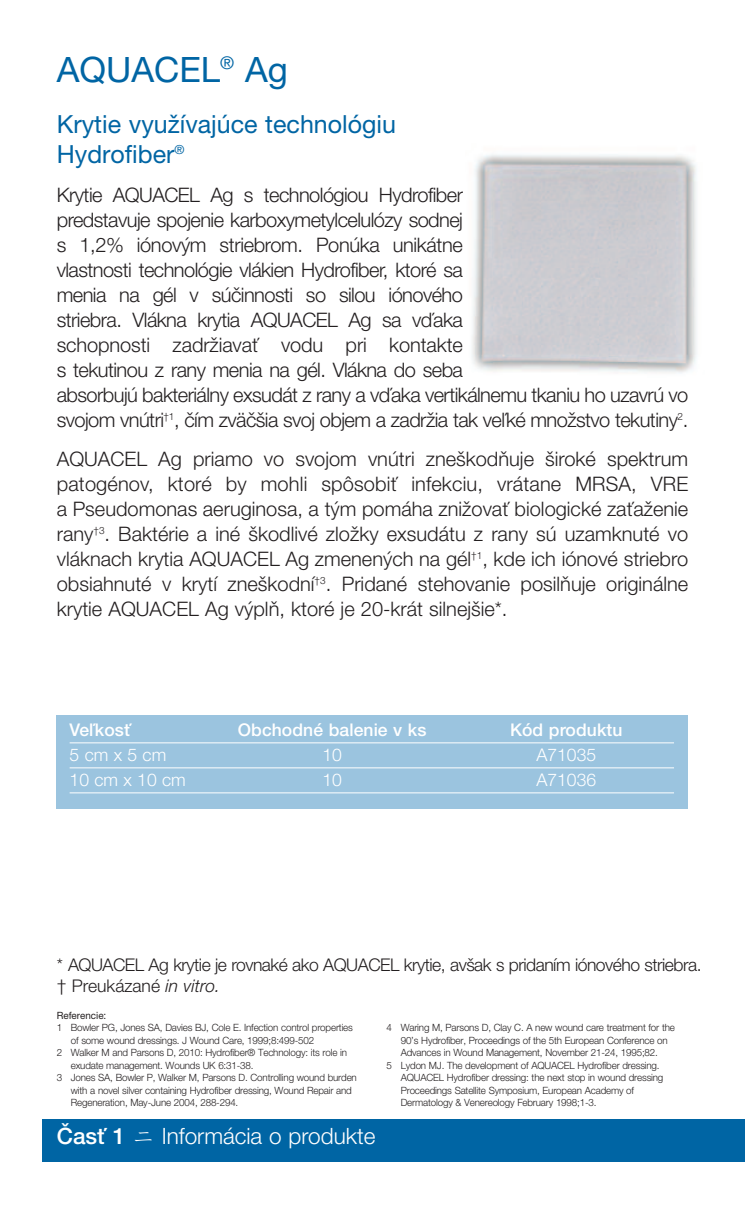
<style>
.page{position:relative;width:745px;height:1205px;background:#fff}
.page>*{position:absolute;margin:0;border:0;box-sizing:border-box;transform-origin:0 0}
.t1{font:35px "Helvetica Neue LT Pro";color:#0065a4}
.t2{font:25px/30px "Helvetica Neue LT Pro";color:#0065a4}
.t3{font:300 22.5px "Helvetica Neue LT Pro";color:#fff}
.t4{font:500 22.5px "Helvetica Neue LT Pro";color:#fff}
.t5{font:300 20px/25px "Helvetica Neue LT Pro";letter-spacing:-.03em;color:#231f20}
.t6{font:300 17.5px/21px "Helvetica Neue LT Pro";letter-spacing:-.03em;color:#231f20}
.t7{font:500 17.5px "Helvetica Neue LT Pro";letter-spacing:.005em;color:#fff}
.t8{font:300 17.5px "Helvetica Neue LT Pro";color:#fff}
.t9{font:300 17.5px "Helvetica Neue LT Pro";letter-spacing:.305em;color:#fff}
.t10{font:300 10px "Helvetica Neue LT Pro";letter-spacing:-.015em;color:#231f20}
.t11{font:10px "Helvetica Neue LT Pro";color:#231f20}
.s1{font-style:italic}
</style>
<div class="page">
<div style="left:42px;top:1119px;width:702px;height:42px;background:#0065a4"></div>
<img style="left:472px;top:154px;width:225px;height:219px">
<div style="left:57px;top:715px;width:630px;height:93px;background:#9bc4df"></div>
<hr style="left:70px;top:742px;width:603px;height:1px;background:#fff">
<hr style="left:70px;top:767px;width:603px;height:1px;background:#fff">
<hr style="left:70px;top:792px;width:603px;height:1px;background:#fff">
<h1 class="t1" style="left:57px;top:57px;width:232px">AQUACEL<sup>®</sup> Ag</h1>
<p class="t2" style="left:57px;top:111px;width:340px">Krytie využívajúce technológiu<br>Hydrofiber<sup>®</sup></p>
<p class="t5" style="left:57px;top:184px;width:632px">Krytie AQUACEL Ag s technológiou Hydrofiber<br>predstavuje spojenie karboxymetylcelulózy sodnej<br>s 1,2% iónovým striebrom. Ponúka unikátne<br>vlastnosti technológie vlákien Hydrofiber, ktoré sa<br>menia na gél v súčinnosti so silou iónového<br>striebra. Vlákna krytia AQUACEL Ag sa vďaka<br>schopnosti zadržiavať vodu pri kontakte<br>s tekutinou z rany menia na gél. Vlákna do seba<br>absorbujú bakteriálny exsudát z rany a vďaka vertikálnemu tkaniu ho uzavrú vo svojom vnútri<sup>†1</sup>, čím zväčšia svoj objem a zadržia tak veľké množstvo tekutiny<sup>2</sup>.</p>
<p class="t5" style="left:57px;top:449px;width:632px;text-align:justify">AQUACEL Ag priamo vo svojom vnútri zneškodňuje široké spektrum patogénov, ktoré by mohli spôsobiť infekciu, vrátane mRSA, VRE a Pseudomonas aeruginosa, a tým pomáha znižovať biologické zaťaženie rany<sup>†3</sup>. baktérie a iné škodlivé zložky exsudátu z rany sú uzamknuté vo vláknach krytia AQUACEL Ag zmenených na gél<sup>†1</sup>, kde ich iónové striebro obsiahnuté v krytí zneškodní<sup>†3</sup>. Pridané stehovanie posilňuje originálne krytie AQUACEL Ag výplň, ktoré je 20-krát silnejšie*.</p>
<p class="t7" style="left:70px;top:723px;width:63px">Veľkosť</p>
<p class="t7" style="left:238px;top:723px;width:190px">Obchodné balenie v ks</p>
<p class="t7" style="left:509px;top:723px;width:114px">Kód produktu</p>
<p class="t9" style="left:70px;top:748px;width:98px">5cmx5cm</p>
<p class="t8" style="left:322px;top:748px;width:21px">10</p>
<p class="t8" style="left:536px;top:748px;width:61px">A71035</p>
<p class="t8" style="left:70px;top:773px;width:118px">10 cm x 10 cm</p>
<p class="t8" style="left:322px;top:773px;width:21px">10</p>
<p class="t8" style="left:536px;top:773px;width:61px">A71036</p>
<p class="t6" style="left:57px;top:956px;width:646px">* AQUACEL Ag krytie je rovnaké ako AQUACEL krytie, avšak s pridaním iónového striebra. † Preukázané <span class="s1">in vitro.</span></p>
<p class="t11" style="left:57px;top:1011px;width:51px">Referencie:</p>
<p class="t10" style="left:57px;top:1024px;width:297px">1 bowler Pg, jones SA, Davies bj, Cole E. infection control properties</p>
<p class="t10" style="left:71px;top:1036px;width:245px">of some wound dressings. j Wound Care, 1999;8:499-502</p>
<p class="t10" style="left:57px;top:1049px;width:292px">2 Walker m and Parsons D, 2010: Hydrofiber® Technology: its role in</p>
<p class="t10" style="left:71px;top:1061px;width:184px">exudate management. Wounds UK 6:31-38.</p>
<p class="t10" style="left:57px;top:1074px;width:301px">3 jones SA, bowler P, Walker m, Parsons D. Controlling wound burden</p>
<p class="t10" style="left:71px;top:1086px;width:282px">with a novel silver containing Hydrofiber dressing, Wound Repair and</p>
<p class="t10" style="left:71px;top:1099px;width:169px">Regeneration, may-june 2004, 288-294.</p>
<p class="t4" style="left:57px;top:1128px;width:70px">Časť 1</p>
<p class="t3" style="left:162px;top:1128px;width:215px">informácia o produkte</p>
<p class="t10" style="left:386px;top:1024px;width:289px">4 Waring m, Parsons D, Clay C. A new wound care treatment for the</p>
<p class="t10" style="left:400px;top:1036px;width:268px">90’s Hydrofiber, Proceedings of the 5th European Conference on</p>
<p class="t10" style="left:400px;top:1049px;width:258px">Advances in Wound management, November 21-24, 1995;82.</p>
<p class="t10" style="left:386px;top:1061px;width:274px">5 Lydon mj. The development of AQUACEL Hydrofiber dressing.</p>
<p class="t10" style="left:400px;top:1074px;width:264px">AQUACEL Hydrofiber dressing: the next stop in wound dressing</p>
<p class="t10" style="left:400px;top:1086px;width:235px">Proceedings Satellite Symposium, European Academy of</p>
<p class="t10" style="left:400px;top:1099px;width:197px">Dermatology &amp; Venereology February 1998;1-3.</p>
</div>
